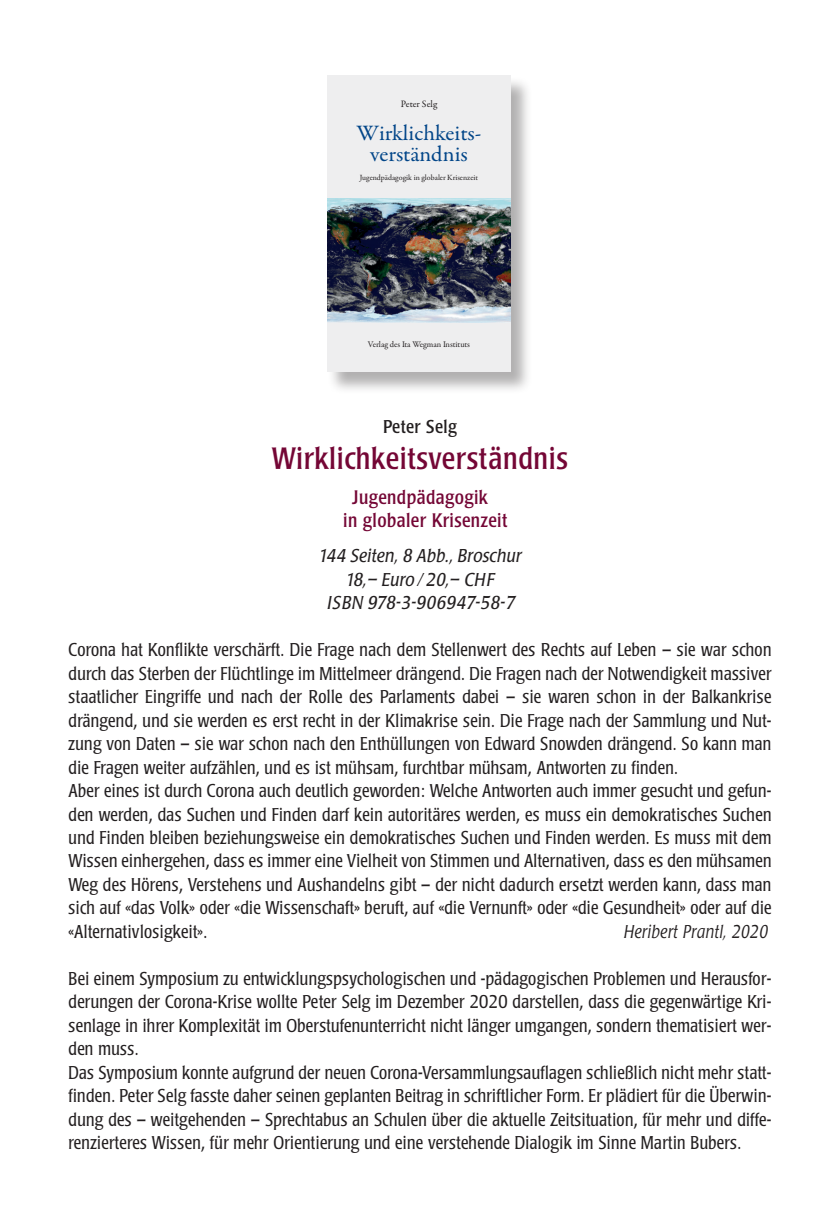
<style>
.page{position:relative;width:840px;height:1219px;background:#fff}
.page>*{position:absolute;margin:0;border:0;box-sizing:border-box;transform-origin:0 0}
.t1{font:condensed 30.6px "Poppl Laudatio";letter-spacing:.02em;color:#740635}
.t2{font:22.2px/21px "Garamond Premr Pro";color:#014588;text-align:center}
.t3{font:condensed 19.4px "Poppl Laudatio";letter-spacing:.02em;color:#740635}
.t4{font:300 condensed 18.4px/23.4px "Poppl Laudatio";letter-spacing:.02em;color:#231f20;text-align:justify}
.t5{font:italic 18.4px "Poppl Laudatio";letter-spacing:.02em;color:#231f20;scale:.9 1}
.t6{font:italic 18.4px "Poppl Laudatio";letter-spacing:.04em;color:#231f20;scale:.9 1}
.t7{font:italic 300 18.4px "Poppl Laudatio";letter-spacing:.02em;color:#231f20;scale:.85 1}
.Autor{font:condensed 18.4px "Poppl Laudatio";letter-spacing:.02em;color:#231f20}
.t8{font:9.8px "Garamond Premr Pro";color:#231f20}
.t9{font:8.6px "Garamond Premr Pro";letter-spacing:-.005em;color:#231f20}
.t10{font:8px "Garamond Premr Pro";color:#231f20}
</style>
<div class="page">
<div style="left:327px;top:76px;width:205px;height:318px;background:#231f20;opacity:.35"></div>
<div style="left:327px;top:75px;width:183px;height:297px;background:#eeeeef"></div>
<img style="left:327px;top:199px;width:183px;height:123px">
<p class="t8" style="left:400px;top:98px;width:38px">Peter Selg</p>
<p class="t2" style="left:356px;top:123px;width:126px">Wirklichkeits&shy;verständnis</p>
<p class="t10" style="left:360px;top:173px;width:120px">Jugendpädagogik in globaler Krisenzeit</p>
<p class="t9" style="left:368px;top:339px;width:103px">Verlag des Ita Wegman Instituts</p>
<p class="Autor" style="left:383px;top:416px;width:75px">Peter Selg</p>
<p class="t1" style="left:272px;top:441px;width:297px">Wirklichkeitsverständnis</p>
<p class="t3" style="left:352px;top:486px;width:137px">Jugendpädagogik</p>
<p class="t3" style="left:343px;top:510px;width:165px">in globaler Krisenzeit</p>
<p class="t5" style="left:318px;top:546px;width:227px">144 Seiten, 8 Abb., Broschur</p>
<p class="t5" style="left:345px;top:569px;width:167px">18,– Euro / 20,– CHF</p>
<p class="t6" style="left:327px;top:593px;width:210px">ISBN 978-3-906947-58-7</p>
<p class="t4" style="left:68px;top:639px;width:704px">Corona hat Konflikte verschärft. Die Frage nach dem Stellenwert des Rechts auf Leben – sie war schon durch das Sterben der Flüchtlinge im Mittelmeer drängend. Die Fragen nach der Notwendigkeit massiver staatlicher Eingriffe und nach der Rolle des Parlaments dabei – sie waren schon in der Balkankrise drängend, und sie werden es erst recht in der Klimakrise sein. Die Frage nach der Sammlung und Nut&shy;zung von Daten – sie war schon nach den Enthüllungen von Edward Snowden drängend. So kann man die Fragen weiter aufzählen, und es ist mühsam, furchtbar mühsam, Antworten zu finden.</p>
<p class="t4" style="left:68px;top:779px;width:704px">Aber eines ist durch Corona auch deutlich geworden: Welche Antworten auch immer gesucht und gefun&shy;den werden, das Suchen und Finden darf kein autoritäres werden, es muss ein demokratisches Suchen und Finden bleiben beziehungsweise ein demokratisches Suchen und Finden werden. Es muss mit dem Wissen einhergehen, dass es immer eine Vielheit von Stimmen und Alternativen, dass es den mühsamen Weg des Hörens, Verstehens und Aushandelns gibt – der nicht dadurch ersetzt werden kann, dass man sich auf «das Volk» oder «die Wissenschaft» beruft, auf «die Vernunft» oder «die Gesundheit» oder auf die «Alternativlosigkeit».</p>
<p class="t7" style="left:623px;top:921px;width:171px">Heribert Prantl, 2020</p>
<p class="t4" style="left:68px;top:967px;width:704px">Bei einem Symposium zu entwicklungspsychologischen und -pädagogischen Problemen und Herausfor&shy;derungen der Corona-Krise wollte Peter Selg im Dezember 2020 darstellen, dass die gegenwärtige Kri&shy;senlage in ihrer Komplexität im Oberstufenunterricht nicht länger umgangen, sondern thematisiert wer&shy;den muss.</p>
<p class="t4" style="left:68px;top:1061px;width:704px">Das Symposium konnte aufgrund der neuen Corona-Versammlungsauflagen schließlich nicht mehr statt&shy;finden. Peter Selg fasste daher seinen geplanten Beitrag in schriftlicher Form. Er plädiert für die Überwin&shy;dung des – weitgehenden – Sprechtabus an Schulen über die aktuelle Zeitsituation, für mehr und diffe&shy;renzierteres Wissen, für mehr Orientierung und eine verstehende Dialogik im Sinne Martin Bubers.</p>
</div>
